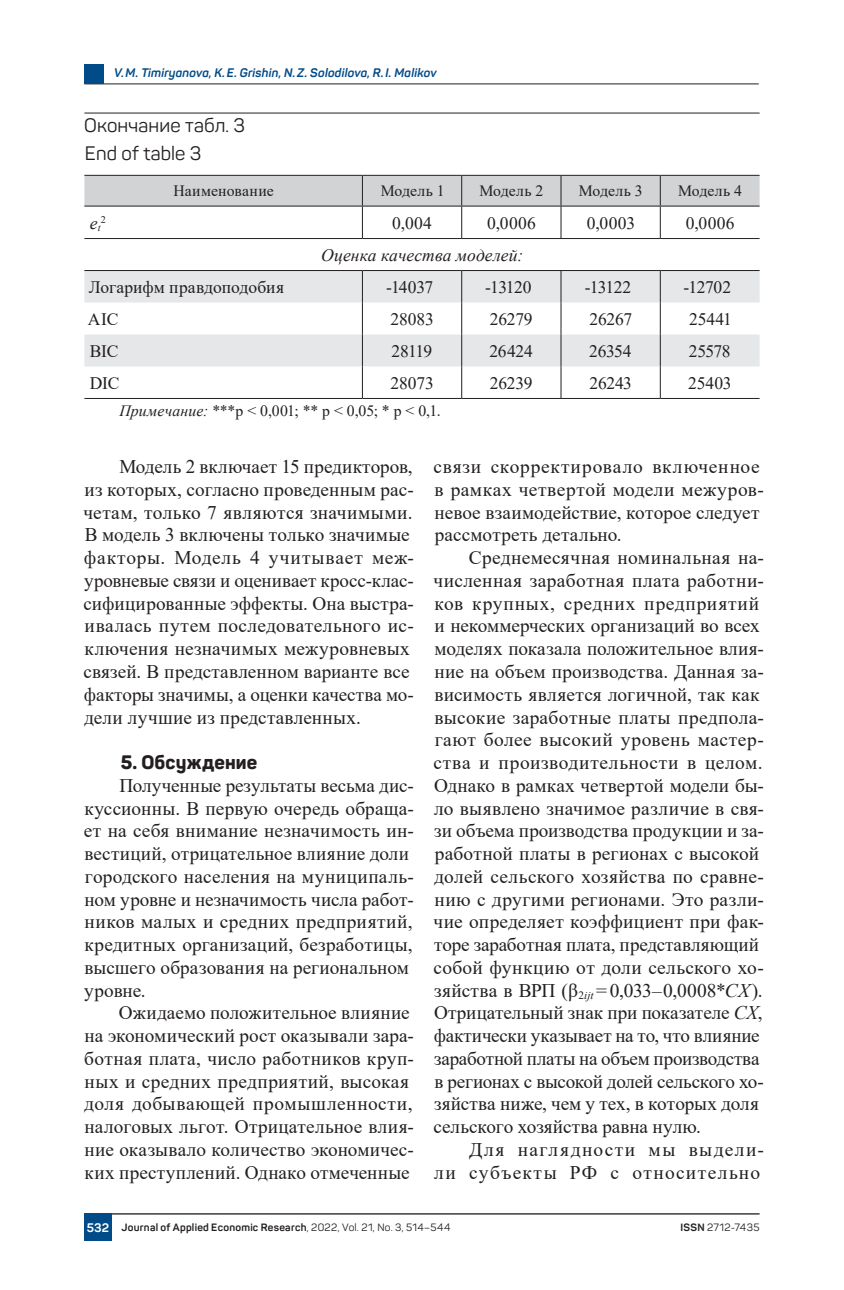
<style>
.page{position:relative;width:844px;height:1290px;background:#fff}
.page>*{position:absolute;margin:0;border:0;box-sizing:border-box;transform-origin:0 0}
.t1{font:19.25px/22.8px "Times New Roman";letter-spacing:.01em;color:#231f20}
.t2{font:19.25px/22.8px "Times New Roman";letter-spacing:.075em;color:#231f20;text-align:right}
.t3{font:19.25px/27.7px "Panton";letter-spacing:.005em;color:#231f20}
.t4{font:800 19.25px "Panton";letter-spacing:.01em;color:#231f20}
.t5{font:17.5px "Times New Roman";letter-spacing:-.005em;color:#231f20}
.t6{font:italic 17.5px "Times New Roman";letter-spacing:.005em;color:#231f20}
.t7{font:15.75px "Times New Roman";color:#231f20}
.t8{font:italic 700 12.25px "Panton";letter-spacing:.015em;color:#004b88}
.t9{font:700 12.25px "Panton";color:#fff}
.t10{font:700 10.5px "Panton";letter-spacing:.025em;color:#231f20}
.t11{font:10.5px "Panton";letter-spacing:.035em;color:#231f20}
.t12{font:10.15px "Times New Roman";color:#231f20}
.s1{font-style:italic}
.s2{font-weight:400}
.s3{font-weight:700}
</style>
<div class="page">
<hr style="left:84px;top:113px;width:675px;height:1px;background:#231f20">
<div style="left:84px;top:176px;width:675px;height:30px;background:#d1d3d4"></div>
<svg style="left:84px;top:271px;width:675px;height:95px;fill:#e6e7e8"></svg>
<hr style="left:84px;top:175px;width:278px;height:1px;background:#231f20">
<hr style="left:362px;top:175px;width:99px;height:1px;background:#231f20">
<hr style="left:461px;top:175px;width:100px;height:1px;background:#231f20">
<hr style="left:561px;top:175px;width:99px;height:1px;background:#231f20">
<hr style="left:660px;top:175px;width:99px;height:1px;background:#231f20">
<hr style="left:84px;top:206px;width:278px;height:1px;background:#231f20">
<hr style="left:362px;top:206px;width:99px;height:1px;background:#231f20">
<hr style="left:461px;top:206px;width:100px;height:1px;background:#231f20">
<hr style="left:561px;top:206px;width:99px;height:1px;background:#231f20">
<hr style="left:660px;top:206px;width:99px;height:1px;background:#231f20">
<hr style="left:362px;top:176px;width:1px;height:30px;background:#231f20">
<hr style="left:461px;top:176px;width:1px;height:30px;background:#231f20">
<hr style="left:560px;top:176px;width:1px;height:30px;background:#231f20">
<hr style="left:659px;top:176px;width:1px;height:30px;background:#231f20">
<hr style="left:362px;top:207px;width:1px;height:31px;background:#231f20">
<hr style="left:461px;top:207px;width:1px;height:31px;background:#231f20">
<hr style="left:560px;top:207px;width:1px;height:31px;background:#231f20">
<hr style="left:659px;top:207px;width:1px;height:31px;background:#231f20">
<hr style="left:362px;top:271px;width:1px;height:31px;background:#231f20">
<hr style="left:461px;top:271px;width:1px;height:31px;background:#231f20">
<hr style="left:560px;top:271px;width:1px;height:31px;background:#231f20">
<hr style="left:659px;top:271px;width:1px;height:31px;background:#231f20">
<hr style="left:362px;top:302px;width:1px;height:32px;background:#231f20">
<hr style="left:461px;top:302px;width:1px;height:32px;background:#231f20">
<hr style="left:560px;top:302px;width:1px;height:32px;background:#231f20">
<hr style="left:659px;top:302px;width:1px;height:32px;background:#231f20">
<hr style="left:362px;top:334px;width:1px;height:32px;background:#231f20">
<hr style="left:461px;top:334px;width:1px;height:32px;background:#231f20">
<hr style="left:560px;top:334px;width:1px;height:32px;background:#231f20">
<hr style="left:659px;top:334px;width:1px;height:32px;background:#231f20">
<hr style="left:362px;top:366px;width:1px;height:32px;background:#231f20">
<hr style="left:461px;top:366px;width:1px;height:32px;background:#231f20">
<hr style="left:560px;top:366px;width:1px;height:32px;background:#231f20">
<hr style="left:659px;top:366px;width:1px;height:32px;background:#231f20">
<hr style="left:84px;top:238px;width:278px;height:1px;background:#231f20">
<hr style="left:362px;top:238px;width:99px;height:1px;background:#231f20">
<hr style="left:461px;top:238px;width:100px;height:1px;background:#231f20">
<hr style="left:561px;top:238px;width:99px;height:1px;background:#231f20">
<hr style="left:660px;top:238px;width:99px;height:1px;background:#231f20">
<hr style="left:84px;top:270px;width:278px;height:1px;background:#231f20">
<hr style="left:362px;top:270px;width:99px;height:1px;background:#231f20">
<hr style="left:461px;top:270px;width:100px;height:1px;background:#231f20">
<hr style="left:561px;top:270px;width:99px;height:1px;background:#231f20">
<hr style="left:660px;top:270px;width:99px;height:1px;background:#231f20">
<hr style="left:84px;top:398px;width:278px;height:1px;background:#231f20">
<hr style="left:362px;top:398px;width:99px;height:1px;background:#231f20">
<hr style="left:461px;top:398px;width:100px;height:1px;background:#231f20">
<hr style="left:561px;top:398px;width:99px;height:1px;background:#231f20">
<hr style="left:660px;top:398px;width:99px;height:1px;background:#231f20">
<hr style="left:84px;top:83px;width:674px;height:1px;background:#231f20">
<hr style="left:84px;top:1213px;width:675px;height:1px;background:#231f20">
<div style="left:84px;top:64px;width:20px;height:20px;background:#004b88"></div>
<div style="left:84px;top:1213px;width:28px;height:28px;background:#004b88"></div>
<p class="t8" style="left:114px;top:65px;width:324px">V.M. Timiryanova, K.E. Grishin, N.Z. Solodilova, R.I. Malikov</p>
<p class="t3" style="left:84px;top:112px;width:162px">Окончание табл. 3<br>End of table 3</p>
<p class="t7" style="left:173px;top:180px;width:102px">Наименование</p>
<p class="t7" style="left:380px;top:180px;width:65px">Модель 1</p>
<p class="t7" style="left:479px;top:180px;width:65px">Модель 2</p>
<p class="t7" style="left:578px;top:180px;width:65px">Модель 3</p>
<p class="t7" style="left:677px;top:180px;width:65px">Модель 4</p>
<p class="t6" style="left:90px;top:211px;width:12px">e<sub>t</sub></p>
<p class="t12" style="left:101px;top:212px;width:7px">2</p>
<p class="t5" style="left:392px;top:210px;width:41px">0,004</p>
<p class="t5" style="left:487px;top:210px;width:50px">0,0006</p>
<p class="t5" style="left:586px;top:210px;width:50px">0,0003</p>
<p class="t5" style="left:685px;top:210px;width:50px">0,0006</p>
<p class="t6" style="left:321px;top:243px;width:203px">Оценка качества моделей:</p>
<p class="t5" style="left:89px;top:274px;width:197px">Логарифм правдоподобия</p>
<p class="t5" style="left:386px;top:274px;width:49px">-14037</p>
<p class="t5" style="left:485px;top:274px;width:48px">-13120</p>
<p class="t5" style="left:584px;top:274px;width:48px">-13122</p>
<p class="t5" style="left:683px;top:274px;width:49px">-12702</p>
<p class="t5" style="left:88px;top:306px;width:32px">AIC</p>
<p class="t5" style="left:390px;top:306px;width:45px">28083</p>
<p class="t5" style="left:489px;top:306px;width:44px">26279</p>
<p class="t5" style="left:589px;top:306px;width:44px">26267</p>
<p class="t5" style="left:688px;top:306px;width:44px">25441</p>
<p class="t5" style="left:90px;top:338px;width:30px">BIC</p>
<p class="t5" style="left:391px;top:338px;width:42px">28119</p>
<p class="t5" style="left:489px;top:338px;width:45px">26424</p>
<p class="t5" style="left:589px;top:338px;width:44px">26354</p>
<p class="t5" style="left:688px;top:338px;width:43px">25578</p>
<p class="t5" style="left:90px;top:370px;width:31px">DIC</p>
<p class="t5" style="left:390px;top:370px;width:45px">28073</p>
<p class="t5" style="left:489px;top:370px;width:44px">26239</p>
<p class="t5" style="left:589px;top:370px;width:44px">26243</p>
<p class="t5" style="left:688px;top:370px;width:45px">25403</p>
<p class="t7" style="left:119px;top:399px;width:323px"><span class="s1">Примечание:</span> ***p &lt; 0,001; ** p &lt; 0,05; * p &lt; 0,1.</p>
<p class="t1" style="left:83px;top:455px;width:332px;text-indent:36px">Модель 2 включает 15 предикторов, из которых, согласно проведенным рас&shy;четам, только 7 являются значимыми.<br>В модель 3 включены только значимые факторы. Модель 4 учитывает меж&shy;уровневые связи и оценивает кросс-клас&shy;сифицированные эффекты. Она выстра&shy;ивалась путем последовательного ис&shy;ключения незначимых межуровневых связей. В представленном варианте все факторы значимы, а оценки качества мо&shy;дели лучшие из представленных.</p>
<p class="t4" style="left:121px;top:750px;width:138px">5. Обсуждение</p>
<p class="t1" style="left:84px;top:773px;width:331px;text-indent:36px">Полученные результаты весьма дис&shy;куссионны. В первую очередь обраща&shy;ет на себя внимание незначимость ин&shy;вестиций, отрицательное влияние доли городского населения на муниципаль&shy;ном уровне и незначимость числа работ&shy;ников малых и средних предприятий, кредитных организаций, безработицы, высшего образования на региональном уровне.</p>
<p class="t1" style="left:84px;top:1001px;width:331px;text-indent:35px">Ожидаемо положительное влияние на экономический рост оказывали зара&shy;ботная плата, число работников круп&shy;ных и средних предприятий, высокая доля добывающей промышленности, налоговых льгот. Отрицательное влия&shy;ние оказывало количество экономичес&shy;ких преступлений. Однако отмеченные</p>
<p class="t1" style="left:433px;top:455px;width:332px">связи скорректировало включенное в рамках четвертой модели межуров&shy;невое взаимодействие, которое следует рассмотреть детально.</p>
<p class="t1" style="left:433px;top:546px;width:332px;text-indent:35px">Среднемесячная номинальная на&shy;численная заработная плата работни&shy;ков крупных, средних предприятий и некоммерческих организаций во всех моделях показала положительное влия&shy;ние на объем производства. Данная за&shy;висимость является логичной, так как высокие заработные платы предпола&shy;гают более высокий уровень мастер&shy;ства и производительности в целом.<br>Однако в рамках четвертой модели бы&shy;ло выявлено значимое различие в свя&shy;зи объема производства продукции и за&shy;работной платы в регионах с высокой долей сельского хозяйства по сравне&shy;нию с другими регионами. Это разли&shy;чие определяет коэффициент при фак&shy;торе заработная плата, представляющий собой функцию от доли сельского хо&shy;зяйства в ВРП (β<sub>2</sub><sub>ijt</sub> =0,033–0,0008*<span class="s1">СХ</span>).<br>Отрицательный знак при показателе <span class="s1">СХ</span>, фактически указывает на то, что влияние заработной платы на объем производства в регионах с высокой долей сельского хо&shy;зяйства ниже, чем у тех, в которых доля сельского хозяйства равна нулю.</p>
<p class="t2" style="left:434px;top:1137px;width:331px">Для наглядности мы выдели-<br>ли субъекты РФ с относительно</p>
<p class="t9" style="left:87px;top:1220px;width:24px">532</p>
<p class="t10" style="left:122px;top:1221px;width:330px">Journal of Applied Economic Research<span class="s2">, 2022, Vol. 21, No. 3, 514–544</span></p>
<p class="t11" style="left:680px;top:1221px;width:81px"><span class="s3">ISSN</span> 2712-7435</p>
</div>
